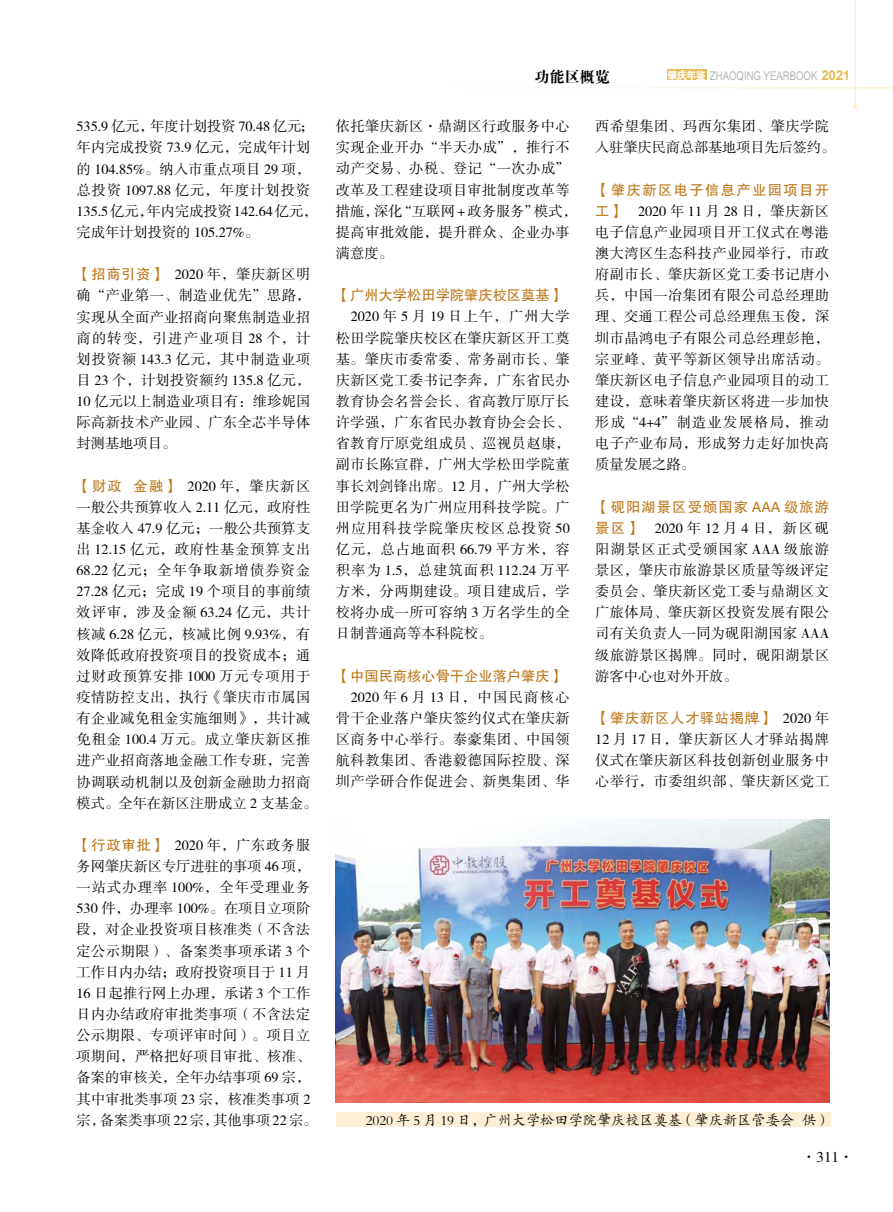
<style>
.page{position:relative;width:893px;height:1212px;background:#fff}
.page>*{position:absolute;margin:0;border:0;box-sizing:border-box;transform-origin:0 0}
.t1{font:15px "FZSSK GBK1 0";color:#000}
.t2{font:15px "FZDBSK GBK1 0";color:#000}
.t3{font:14.25px/21.1px "FZSSK GBK1 0";letter-spacing:.03em;color:#000;text-align:justify}
.t4{font:14.25px/21.1px "FZSSK GBK1 0";color:#000}
.t5{font:14.25px "FZKTK GBK1 0";letter-spacing:-.005em;color:#000}
.t6{font:14.25px/21.1px "FZSSK GBK1 0";letter-spacing:-.01em;color:#000}
.t7{font:14.25px "FZHTK GBK1 0";color:#bd771a}
.t8{font:14.25px "FZHTK GBK1 0";letter-spacing:.05em;color:#bd771a}
.t9{font:14.25px "FZHTK GBK1 0";letter-spacing:.08em;color:#bd771a}
.t10{font:14.25px "FZHTK GBK1 0";letter-spacing:.1em;color:#bd771a}
.t11{font:12px "Arial";color:#b5b6b6;scale:.8 1}
.s1{font-family:"FZHTK GBK1 0";color:#bd771a}
.s2{font-family:"FZDHTK GBK1 0";font-size:10.5px;color:#fff}
.s3{font-weight:700;font-size:13.5px;color:#e8bb5a}
.s4{font-family:"FZSSK GBK1 0";color:#000}
</style>
<div class="page">
<img style="left:336px;top:820px;width:493px;height:282px">
<div style="left:336px;top:1113px;width:495px;height:14px;background:#feefd4"></div>
<hr style="left:855px;top:0;width:1px;height:107px;background:#feebbe">
<div style="left:667px;top:70px;width:39px;height:10px;background:#e8bb5a"></div>
<hr style="left:412px;top:87px;width:481px;height:1px;background:#feebbe">
<p class="t4" style="left:77px;top:117px;width:242px">535.9 亿元，年度计划投资 70.48 亿元；年内完成投资 73.9 亿元，完成年计划的 104.85%。纳入市重点项目 29 项，总投资 1097.88 亿元，年度计划投资<br>135.5 亿元，年内完成投资 142.64 亿元，完成年计划投资的 105.27%。</p>
<p class="t3" style="left:77px;top:265px;width:235px"><span class="s1">【招商引资】</span> 2020 年，肇庆新区明确“产业第一、制造业优先”思路，实现从全面产业招商向聚焦制造业招商的转变，引进产业项目 28 个，计划投资额 143.3 亿元，其中制造业项目 23 个，计划投资额约 135.8 亿元，10 亿元以上制造业项目有：维珍妮国际高新技术产业园、广东全芯半导体封测基地项目。</p>
<p class="t3" style="left:77px;top:476px;width:242px;text-align:left"><span class="s1">【财政 金融】</span> 2020 年，肇庆新区一般公共预算收入 2.11 亿元，政府性基金收入 47.9 亿元；一般公共预算支出 12.15 亿元，政府性基金预算支出<br>68.22 亿元；全年争取新增债券资金<br>27.28 亿元；完成 19 个项目的事前绩效评审，涉及金额 63.24 亿元，共计核减 6.28 亿元，核减比例 9.93%，有效降低政府投资项目的投资成本；通过财政预算安排 1000 万元专项用于疫情防控支出，执行《肇庆市市属国有企业减免租金实施细则》，共计减免租金 100.4 万元。成立肇庆新区推进产业招商落地金融工作专班，完善协调联动机制以及创新金融助力招商模式。全年在新区注册成立 2 支基金。</p>
<p class="t3" style="left:77px;top:835px;width:242px;text-align:left"><span class="s1">【行政审批】</span> 2020 年，广东政务服务网肇庆新区专厅进驻的事项 46 项，一站式办理率 100%，全年受理业务<br>530 件，办理率 100%。在项目立项阶段，对企业投资项目核准类（不含法定公示期限）、备案类事项承诺 3 个工作日内办结；政府投资项目于 11 月<br>16 日起推行网上办理，承诺 3 个工作日内办结政府审批类事项（不含法定公示期限、专项评审时间）。项目立项期间，严格把好项目审批、核准、备案的审核关，全年办结事项 69 宗，其中审批类事项 23 宗，核准类事项 2宗，备案类事项 22 宗，其他事项 22 宗。</p>
<p class="t2" style="left:535px;top:69px;width:76px">功能区概览</p>
<p class="t11" style="left:667px;top:67px;width:230px"><span class="s2">肇庆年鉴</span> ZHAOQING YEARBOOK <span class="s3">2021</span></p>
<p class="t3" style="left:336px;top:117px;width:242px;text-align:left">依托肇庆新区·鼎湖区行政服务中心实现企业开办“半天办成”，推行不动产交易、办税、登记“一次办成”改革及工程建设项目审批制度改革等措施，深化“互联网 + 政务服务”模式，提高审批效能，提升群众、企业办事满意度。</p>
<p class="t7" style="left:336px;top:287px;width:229px">【广州大学松田学院肇庆校区奠基】</p>
<p class="t3" style="left:336px;top:307px;width:235px;text-indent:15px">2020 年 5 月 19 日上午，广州大学松田学院肇庆校区在肇庆新区开工奠基。肇庆市委常委、常务副市长、肇庆新区党工委书记李奔，广东省民办教育协会名誉会长、省高教厅原厅长许学强，广东省民办教育协会会长、省教育厅原党组成员、巡视员赵康，副市长陈宣群，广州大学松田学院董事长刘剑锋出席。12 月，广州大学松田学院更名为广州应用科技学院。广州应用科技学院肇庆校区总投资 50亿元，总占地面积 66.79 平方米，容积率为 1.5，总建筑面积 112.24 万平方米，分两期建设。项目建成后，学校将办成一所可容纳 3 万名学生的全日制普通高等本科院校。</p>
<p class="t7" style="left:336px;top:668px;width:229px">【中国民商核心骨干企业落户肇庆】</p>
<p class="t3" style="left:336px;top:687px;width:235px;text-indent:15px">2020 年 6 月 13 日，中国民商核心骨干企业落户肇庆签约仪式在肇庆新区商务中心举行。泰豪集团、中国领航科教集团、香港毅德国际控股、深圳产学研合作促进会、新奥集团、华</p>
<p class="t6" style="left:595px;top:116px;width:241px">西希望集团、玛西尔集团、肇庆学院入驻肇庆民商总部基地项目先后签约。</p>
<p class="t10" style="left:595px;top:182px;width:235px">【肇庆新区电子信息产业园项目开</p>
<p class="t3" style="left:595px;top:201px;width:235px"><span class="s1">工】</span> 2020 年 11 月 28 日，肇庆新区电子信息产业园项目开工仪式在粤港澳大湾区生态科技产业园举行，市政府副市长、肇庆新区党工委书记唐小兵，中国一冶集团有限公司总经理助理、交通工程公司总经理焦玉俊，深圳市晶鸿电子有限公司总经理彭艳，宗亚峰、黄平等新区领导出席活动。肇庆新区电子信息产业园项目的动工建设，意味着肇庆新区将进一步加快形成“4+4”制造业发展格局，推动电子产业布局，形成努力走好加快高质量发展之路。</p>
<p class="t9" style="left:595px;top:499px;width:235px">【砚阳湖景区受颁国家 AAA 级旅游</p>
<p class="t3" style="left:595px;top:518px;width:235px"><span class="s1">景区】</span> 2020 年 12 月 4 日，新区砚阳湖景区正式受颁国家 AAA 级旅游景区，肇庆市旅游景区质量等级评定委员会、肇庆新区党工委与鼎湖区文广旅体局、肇庆新区投资发展有限公司有关负责人一同为砚阳湖国家 AAA级旅游景区揭牌。同时，砚阳湖景区游客中心也对外开放。</p>
<p class="t8" style="left:595px;top:710px;width:235px">【肇庆新区人才驿站揭牌】 <span class="s4">2020 年</span></p>
<p class="t3" style="left:595px;top:729px;width:235px">12 月 17 日，肇庆新区人才驿站揭牌仪式在肇庆新区科技创新创业服务中心举行，市委组织部、肇庆新区党工</p>
<p class="t5" style="left:366px;top:1112px;width:466px">2020 年 5 月 19 日，广州大学松田学院肇庆校区奠基（肇庆新区管委会 供）</p>
<p class="t1" style="left:802px;top:1149px;width:54px">·311·</p>
</div>
